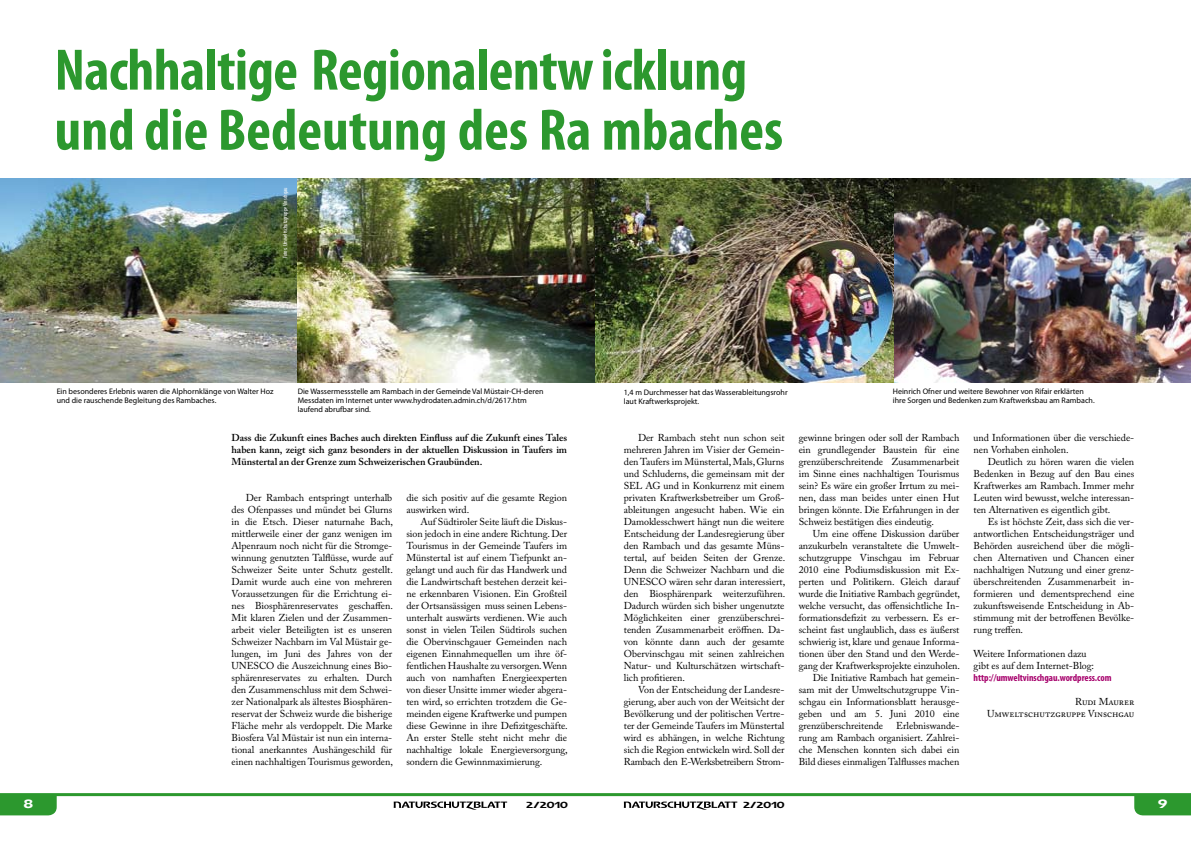
<style>
.page{position:relative;width:1191px;height:842px;background:#fff}
.page>*{position:absolute;margin:0;border:0;box-sizing:border-box;transform-origin:0 0}
.t1{font:700 condensed 59px/60px "Myriad Pro";letter-spacing:-.01em;color:#2c982e}
.t2{font:12px "Logotypia Pro";color:#fff}
.t3{font:10px/12px "Adobe Caslon Pro";letter-spacing:-.005em;color:#000;text-align:justify}
.t4{font:600 10px/12px "Adobe Caslon Pro";letter-spacing:-.005em;color:#000;text-align:justify}
.t5{font:700 condensed 10px "Myriad Pro";letter-spacing:-.005em;color:#a7036d}
.t6{font:8.8px "Logotypia Pro";color:#000}
.t7{font:8px/9px "Myriad Pro";color:#000}
.t8{font:condensed 6px "Myriad Pro";color:#fff}
</style>
<div class="page">
<svg style="left:0;top:796px;width:57px;height:19px"></svg>
<hr style="left:0;top:793px;width:1191px;height:3px;background:#2c982e">
<svg style="left:1134px;top:796px;width:57px;height:19px"></svg>
<svg style="left:394px;top:801px;width:113px;height:9px"></svg>
<svg style="left:624px;top:801px;width:113px;height:9px"></svg>
<img style="left:0;top:179px;width:1191px;height:204px">
<h1 class="t1" style="left:55px;top:39px;width:730px">Nachhaltige Regionalentw icklung und die Bedeutung des Ra mbaches</h1>
<p class="t8" style="left:282px;top:258px;width:73px;rotate:-90deg">Fotos: Umweltschutzgruppe Vinschgau</p>
<p class="t7" style="left:57px;top:387px;width:218px">Ein besonderes Erlebnis waren die Alphornklänge von Walter Hoz und die rauschende Begleitung des Rambaches.</p>
<p class="t7" style="left:298px;top:387px;width:247px">Die Wassermessstelle am Rambach in der Gemeinde Val Müstair-CH-deren<br>Messdaten im Internet unter www.hydrodaten.admin.ch/d/2617.htm laufend abrufbar sind.</p>
<p class="t7" style="left:624px;top:387px;width:165px">1,4 m Durchmesser hat das Wasserableitungsrohr laut Kraftwerksprojekt.</p>
<p class="t7" style="left:893px;top:387px;width:203px">Heinrich Ofner und weitere Bewohner von Rifair erklärten ihre Sorgen und Bedenken zum Kraftwerksbau am Rambach.</p>
<p class="t4" style="left:231px;top:432px;width:337px">Dass die Zukunft eines Baches auch direkten Einfluss auf die Zukunft eines Tales haben kann, zeigt sich ganz besonders in der aktuellen Diskussion in Taufers im Münstertal an der Grenze zum Schweizerischen Graubünden.</p>
<p class="t3" style="left:231px;top:492px;width:163px;text-align:left;text-indent:14px">Der Rambach entspringt unterhalb des Ofenpasses und mündet bei Glurns in die Etsch. Dieser naturnahe Bach, mittlerweile einer der ganz wenigen im Alpenraum noch nicht für die Stromge&shy;winnung genutzten Talflüsse, wurde auf Schweizer Seite unter Schutz gestellt.<br>Damit wurde auch eine von mehreren Voraussetzungen für die Errichtung ei&shy;nes Biosphärenreservates geschaffen.<br>Mit klaren Zielen und der Zusammen&shy;arbeit vieler Beteiligten ist es unseren Schweizer Nachbarn im Val Müstair ge&shy;lungen, im Juni des Jahres von der UNESCO die Auszeichnung eines Bio&shy;sphärenreservates zu erhalten. Durch den Zusammenschluss mit dem Schwei&shy;zer Nationalpark als ältestes Biosphären&shy;reservat der Schweiz wurde die bisherige Fläche mehr als verdoppelt. Die Marke Biosfera Val Müstair ist nun ein interna&shy;tional anerkanntes Aushängeschild für einen nachhaltigen Tourismus geworden,</p>
<p class="t3" style="left:406px;top:492px;width:162px">die sich positiv auf die gesamte Region auswirken wird.</p>
<p class="t3" style="left:406px;top:516px;width:163px;text-indent:14px">Auf Südtiroler Seite läuft die Diskus&shy;sion jedoch in eine andere Richtung. Der Tourismus in der Gemeinde Taufers im Münstertal ist auf einem Tiefpunkt an&shy;gelangt und auch für das Handwerk und die Landwirtschaft bestehen derzeit kei&shy;ne erkennbaren Visionen. Ein Großteil der Ortsansässigen muss seinen Lebens&shy;unterhalt auswärts verdienen. Wie auch sonst in vielen Teilen Südtirols suchen die Obervinschgauer Gemeinden nach eigenen Einnahmequellen um ihre öf&shy;fentlichen Haushalte zu versorgen. Wenn auch von namhaften Energieexperten von dieser Unsitte immer wieder abgera&shy;ten wird, so errichten trotzdem die Ge&shy;meinden eigene Kraftwerke und pumpen diese Gewinne in ihre Defizitgeschäfte.<br>An erster Stelle steht nicht mehr die nachhaltige lokale Energieversorgung, sondern die Gewinnmaximierung.</p>
<p class="t3" style="left:624px;top:432px;width:163px;text-indent:14px">Der Rambach steht nun schon seit mehreren Jahren im Visier der Gemein&shy;den Taufers im Münstertal, Mals, Glurns und Schluderns, die gemeinsam mit der SEL AG und in Konkurrenz mit einem privaten Kraftwerksbetreiber um Groß&shy;ableitungen angesucht haben. Wie ein Damoklesschwert hängt nun die weitere Entscheidung der Landesregierung über den Rambach und das gesamte Müns&shy;tertal, auf beiden Seiten der Grenze.<br>Denn die Schweizer Nachbarn und die UNESCO wären sehr daran interessiert, den Biosphärenpark weiterzuführen.<br>Dadurch würden sich bisher ungenutzte Möglichkeiten einer grenzüberschrei&shy;tenden Zusammenarbeit eröffnen. Da&shy;von könnte dann auch der gesamte Obervinschgau mit seinen zahlreichen Natur- und Kulturschätzen wirtschaft&shy;lich profitieren.</p>
<p class="t3" style="left:624px;top:684px;width:162px;text-indent:14px">Von der Entscheidung der Landesre&shy;gierung, aber auch von der Weitsicht der Bevölkerung und der politischen Vertre&shy;ter der Gemeinde Taufers im Münstertal wird es abhängen, in welche Richtung sich die Region entwickeln wird. Soll der Rambach den E-Werksbetreibern Strom-</p>
<p class="t3" style="left:798px;top:432px;width:162px">gewinne bringen oder soll der Rambach ein grundlegender Baustein für eine grenzüberschreitende Zusammenarbeit im Sinne eines nachhaltigen Tourismus sein? Es wäre ein großer Irrtum zu mei&shy;nen, dass man beides unter einen Hut bringen könnte. Die Erfahrungen in der Schweiz bestätigen dies eindeutig.</p>
<p class="t3" style="left:813px;top:528px;width:148px">Um eine offene Diskussion darüber</p>
<p class="t3" style="left:798px;top:540px;width:162px">anzukurbeln veranstaltete die Umwelt-</p>
<p class="t3" style="left:798px;top:552px;width:162px">schutzgruppe Vinschgau im Februar</p>
<p class="t3" style="left:798px;top:564px;width:162px">2010 eine Podiumsdiskussion mit Ex-</p>
<p class="t3" style="left:798px;top:576px;width:163px">perten und Politikern. Gleich darauf</p>
<p class="t3" style="left:798px;top:588px;width:163px">wurde die Initiative Rambach gegründet,</p>
<p class="t3" style="left:798px;top:600px;width:162px">welche versucht, das offensichtliche In-</p>
<p class="t3" style="left:798px;top:612px;width:162px">formationsdefizit zu verbessern. Es er-</p>
<p class="t3" style="left:798px;top:624px;width:162px">scheint fast unglaublich, dass es äußerst</p>
<p class="t3" style="left:798px;top:636px;width:162px">schwierig ist, klare und genaue Informa-</p>
<p class="t3" style="left:798px;top:648px;width:162px">tionen über den Stand und den Werde-</p>
<p class="t3" style="left:798px;top:660px;width:163px">gang der Kraftwerksprojekte einzuholen.</p>
<p class="t3" style="left:813px;top:672px;width:148px">Die Initiative Rambach hat gemein-</p>
<p class="t3" style="left:798px;top:684px;width:162px">sam mit der Umweltschutzgruppe Vin-</p>
<p class="t3" style="left:798px;top:696px;width:162px">schgau ein Informationsblatt herausge-</p>
<p class="t3" style="left:798px;top:708px;width:162px">geben und am 5. Juni 2010 eine</p>
<p class="t3" style="left:798px;top:720px;width:86px">grenzüberschreitende</p>
<p class="t3" style="left:798px;top:720px;width:162px;text-indent:97px">Erlebniswande&shy;rung am Rambach organisiert. Zahlrei&shy;che Menschen konnten sich dabei ein Bild dieses einmaligen Talflusses machen</p>
<p class="t3" style="left:973px;top:432px;width:162px">und Informationen über die verschiede&shy;nen Vorhaben einholen.</p>
<p class="t3" style="left:973px;top:456px;width:162px;text-indent:14px">Deutlich zu hören waren die vielen Bedenken in Bezug auf den Bau eines Kraftwerkes am Rambach. Immer mehr Leuten wird bewusst, welche interessan&shy;ten Alternativen es eigentlich gibt.</p>
<p class="t3" style="left:973px;top:516px;width:162px;text-indent:14px">Es ist höchste Zeit, dass sich die ver&shy;antwortlichen Entscheidungsträger und Behörden ausreichend über die mögli&shy;chen Alternativen und Chancen einer nachhaltigen Nutzung und einer grenz&shy;überschreitenden Zusammenarbeit in&shy;formieren und dementsprechend eine zukunftsweisende Entscheidung in Ab&shy;stimmung mit der betroffenen Bevölke&shy;rung treffen.</p>
<p class="t3" style="left:973px;top:648px;width:122px">Weitere Informationen dazu gibt es auf dem Internet-Blog:</p>
<p class="t5" style="left:973px;top:672px;width:139px">http://umweltvinschgau.wordpress.com</p>
<p class="t3" style="left:987px;top:696px;width:148px;text-align:right">Rudi Maurer<br>Umweltschutzgruppe Vinschgau</p>
<p class="t2" style="left:24px;top:796px;width:11px">8</p>
<p class="t6" style="left:526px;top:799px;width:43px">2/2010</p>
<p class="t6" style="left:743px;top:799px;width:43px">2/2010</p>
<p class="t2" style="left:1158px;top:796px;width:11px">9</p>
</div>
